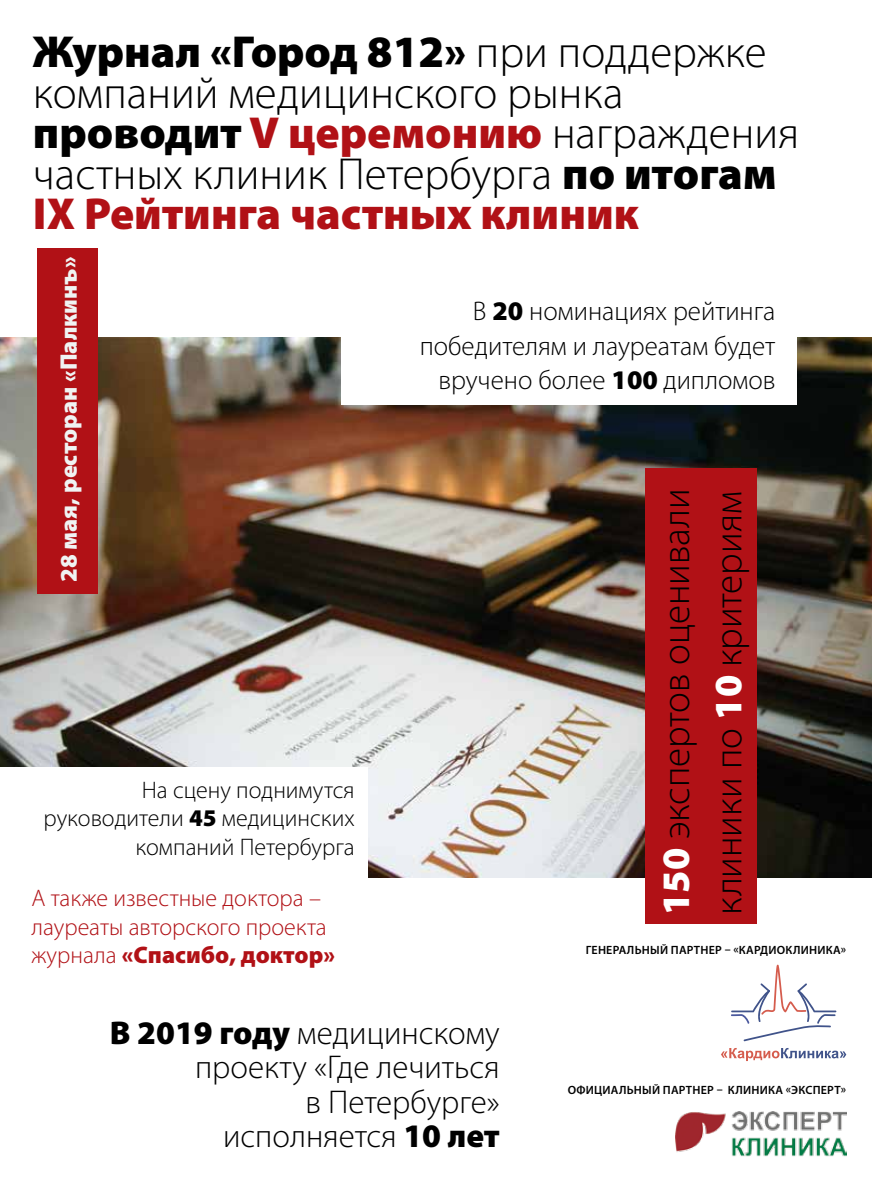
<style>
.page{position:relative;width:872px;height:1191px;background:#fff}
.page>*{position:absolute;margin:0;border:0;box-sizing:border-box;transform-origin:0 0}
.t1{font:300 45px/40.5px "Myriad Pro";color:#000}
.t2{font:300 39px/52.5px "Myriad Pro";color:#000}
.t3{font:300 33px/34.5px "Myriad Pro";color:#000;text-align:right}
.t4{font:300 27px/34.5px "Myriad Pro";color:#000;text-align:right}
.t5{font:300 24px/28.5px "Myriad Pro";color:#b11116}
.t6{font:300 24px/28.5px "Myriad Pro";color:#000;text-align:right}
.t7{font:900 24px "Myriad Pro";color:#f0f3f3}
.t8{font:600 12px "Myriad Pro";letter-spacing:.02em;color:#000}
.s1{font-weight:900}
.s2{font-weight:900;color:#b11116}
.s3{font-weight:900;color:#fff}
</style>
<div class="page">
<img style="left:0;top:338px;width:872px;height:539px">
<div style="left:38px;top:248px;width:60px;height:346px;background:#b11116"></div>
<div style="left:645px;top:468px;width:111px;height:455px;background:#b11116"></div>
<div style="left:341px;top:284px;width:455px;height:121px;background:#fff"></div>
<img style="left:675px;top:1111px;width:171px;height:46px">
<svg style="left:731px;top:964px;width:105px;height:77px"></svg>
<svg style="left:721px;top:1048px;width:125px;height:13px"></svg>
<div style="left:0;top:766px;width:367px;height:122px;background:#fff"></div>
<p class="t1" style="left:33px;top:32px;width:767px"><span class="s1">Журнал «Город 812»</span> при поддержке компаний медицинского рынка <span class="s1">проводит</span> <span class="s2">V церемонию</span> награждения частных клиник Петербурга <span class="s1">по итогам<br></span><span class="s2">IX Рейтинга частных клиник</span></p>
<p class="t7" style="left:55px;top:582px;width:327px;rotate:-90deg">28 мая, ресторан «Палкинъ»</p>
<p class="t4" style="left:420px;top:293px;width:357px">В <span class="s1">20</span> номинациях рейтинга победителям и лауреатам будет вручено более <span class="s1">100</span> дипломов</p>
<p class="t2" style="left:649px;top:915px;width:428px;rotate:-90deg"><span class="s3">150</span> экспертов оценивали клиники по <span class="s3">10</span> критериям</p>
<p class="t6" style="left:44px;top:775px;width:312px">На сцену поднимутся руководители <span class="s1">45</span> медицинских компаний Петербурга</p>
<p class="t5" style="left:32px;top:884px;width:305px">А также известные доктора – лауреаты авторского проекта журнала <span class="s1">«Спасибо, доктор»</span></p>
<p class="t8" style="left:586px;top:942px;width:35px">Генерал</p>
<p class="t8" style="left:634px;top:942px;width:45px">ьный пар</p>
<p class="t8" style="left:694px;top:942px;width:61px">тнер – «Кард</p>
<p class="t8" style="left:768px;top:942px;width:79px">иоКлиника»</p>
<p class="t3" style="left:110px;top:1015px;width:391px"><span class="s1">В 2019 году</span> медицинскому проекту «Где лечиться<br>в Петербурге»<br>исполняется <span class="s1">10 лет</span></p>
<p class="t8" style="left:568px;top:1082px;width:104px">Официал ьный пар</p>
<p class="t8" style="left:686px;top:1082px;width:121px">тнер – клиника «Эксп</p>
<p class="t8" style="left:821px;top:1082px;width:27px">ерт»</p>
</div>
